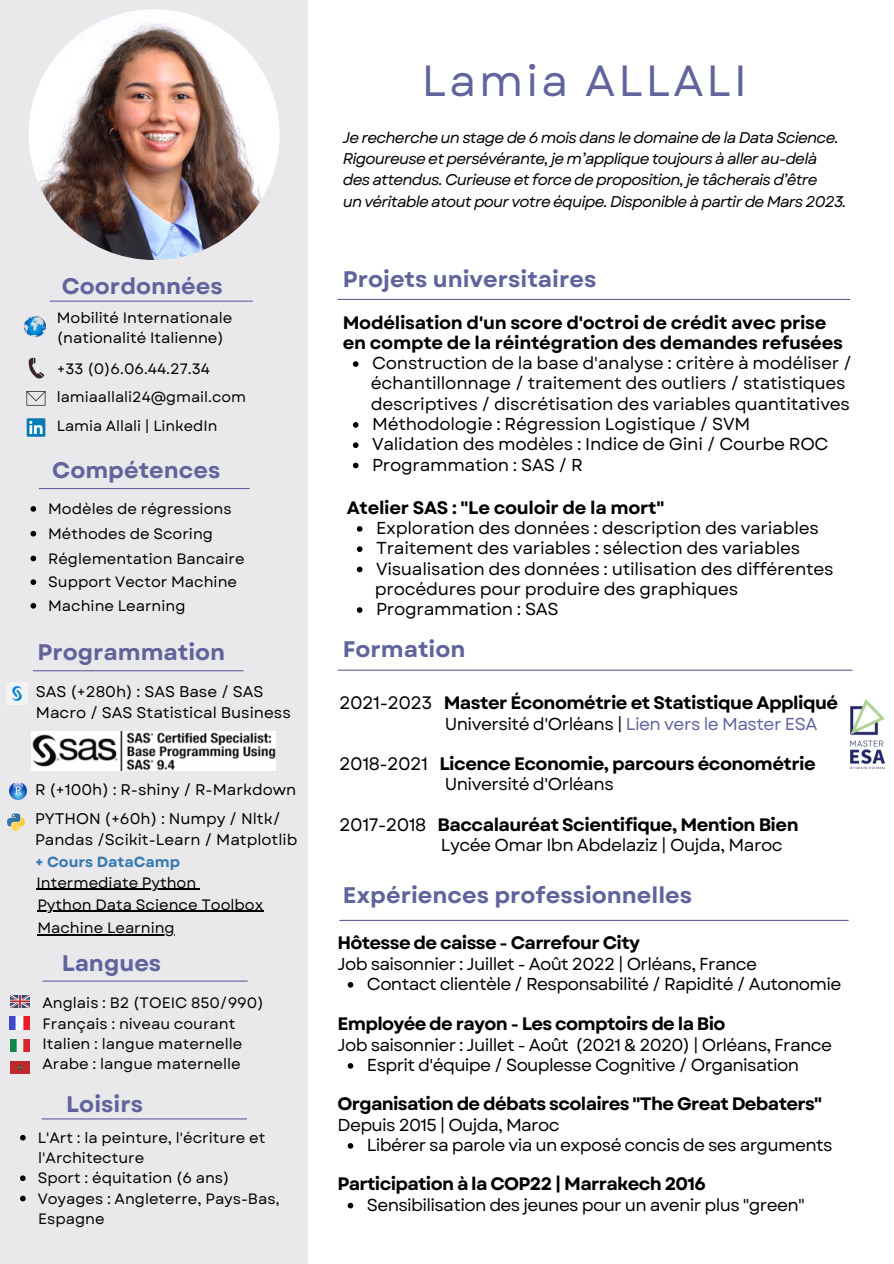
<style>
.page{position:relative;width:894px;height:1264px;background:#fff}
.page>*{position:absolute;margin:0;border:0;box-sizing:border-box;transform-origin:0 0}
.t1{font:43.5px "Garet";letter-spacing:.07em;color:#61639c}
.t2{font:700 22.5px "Garet";color:#61639c}
.t3{font:700 18px/20.2px "Garet";letter-spacing:-.03em;color:#000}
.t4{font:17.25px/20.2px "Garet";letter-spacing:-.015em;color:#000}
.t5{font:17.25px "Garet";letter-spacing:-.04em;color:#000}
.t6{font:italic 15.45px/21.5px "Garet";letter-spacing:-.05em;color:#000}
.t7{font:15.45px/29.7px "Garet";color:#000}
.t8{font:15px/20.2px "Garet";color:#000}
.t9{font:14.7px/29.2px "Garet";color:#000}
.t10{font:700 14.7px "Garet";color:#3679b0}
.s1{font-weight:400}
.s2{color:#61639c}
</style>
<div class="page">
<div style="left:0;top:0;width:308px;height:1263px;background:#e9e8eb"></div>
<hr style="left:50px;top:300px;width:203px;height:2px;background:#61639c">
<hr style="left:39px;top:488px;width:210px;height:1px;background:#61639c">
<hr style="left:337px;top:299px;width:513px;height:1px;background:#61639c">
<div style="left:342px;top:338px;width:8px;height:8px;background:#fbfbfb;border-radius:50%"></div>
<hr style="left:339px;top:919px;width:509px;height:2px;background:#61639c">
<img style="left:29px;top:9px;width:250px;height:251px;border-radius:50%">
<hr style="left:43px;top:980px;width:204px;height:1px;background:#61639c">
<hr style="left:42px;top:1118px;width:205px;height:1px;background:#61639c">
<hr style="left:337px;top:669px;width:515px;height:1px;background:#61639c">
<img style="left:10px;top:995px;width:20px;height:12px">
<img style="left:10px;top:1016px;width:19px;height:13px">
<img style="left:10px;top:1039px;width:20px;height:12px">
<img style="left:10px;top:1061px;width:20px;height:12px">
<img style="left:31px;top:731px;width:245px;height:39px">
<svg style="left:7px;top:813px;width:18px;height:18px"></svg>
<svg style="left:26px;top:391px;width:20px;height:14px"></svg>
<img style="left:26px;top:419px;width:20px;height:18px">
<img style="left:10px;top:783px;width:16px;height:16px">
<img style="left:6px;top:682px;width:21px;height:22px">
<img style="left:25px;top:316px;width:20px;height:20px">
<hr style="left:33px;top:670px;width:210px;height:1px;background:#61639c">
<svg style="left:29px;top:357px;width:15px;height:22px"></svg>
<img style="left:850px;top:699px;width:34px;height:69px">
<svg style="left:20px;top:1134px;width:6px;height:6px"></svg>
<svg style="left:20px;top:1175px;width:6px;height:5px"></svg>
<svg style="left:20px;top:1195px;width:6px;height:6px"></svg>
<svg style="left:30px;top:506px;width:6px;height:5px"></svg>
<svg style="left:30px;top:531px;width:6px;height:5px"></svg>
<svg style="left:30px;top:555px;width:6px;height:6px"></svg>
<svg style="left:30px;top:579px;width:6px;height:6px"></svg>
<svg style="left:30px;top:603px;width:6px;height:5px"></svg>
<svg style="left:353px;top:361px;width:5px;height:6px"></svg>
<svg style="left:353px;top:422px;width:5px;height:6px"></svg>
<svg style="left:353px;top:442px;width:5px;height:6px"></svg>
<svg style="left:353px;top:462px;width:5px;height:6px"></svg>
<svg style="left:357px;top:526px;width:5px;height:5px"></svg>
<svg style="left:357px;top:546px;width:5px;height:6px"></svg>
<svg style="left:357px;top:566px;width:5px;height:6px"></svg>
<svg style="left:357px;top:607px;width:5px;height:6px"></svg>
<svg style="left:347px;top:982px;width:6px;height:5px"></svg>
<svg style="left:347px;top:1063px;width:6px;height:5px"></svg>
<svg style="left:347px;top:1143px;width:6px;height:5px"></svg>
<svg style="left:347px;top:1202px;width:6px;height:6px"></svg>
<hr style="left:36px;top:888px;width:160px;height:1px;background:#000">
<hr style="left:37px;top:910px;width:226px;height:2px;background:#000">
<hr style="left:37px;top:934px;width:138px;height:1px;background:#000">
<h2 class="t2" style="left:62px;top:270px;width:162px">Coordonnées</h2>
<p class="t8" style="left:57px;top:307px;width:177px">Mobilité Internationale (nationalité Italienne)</p>
<p class="t8" style="left:57px;top:358px;width:155px">+33 (0)6.06.44.27.34</p>
<p class="t9" style="left:57px;top:382px;width:191px">lamiaallali24@gmail.com<br>Lamia Allali | LinkedIn</p>
<h2 class="t2" style="left:52px;top:454px;width:170px">Compétences</h2>
<p class="t8" style="left:48px;top:496px;width:198px;line-height:24.2px">Modèles de régressions<br>Méthodes de Scoring<br>Réglementation Bancaire<br>Support Vector Machine<br>Machine Learning</p>
<h2 class="t2" style="left:37px;top:636px;width:189px">Programmation</h2>
<p class="t7" style="left:36px;top:680px;width:256px;line-height:21.5px">SAS (+280h) : SAS Base / SAS<br>Macro / SAS Statistical Business</p>
<p class="t7" style="left:35px;top:774px;width:262px">R (+100h) : R-shiny / R-Markdown<br>PYTHON (+60h) : Numpy / Nltk/</p>
<p class="t7" style="left:35px;top:825px;width:264px">Pandas /Scikit-Learn / Matplotlib</p>
<p class="t10" style="left:35px;top:851px;width:146px">+ Cours DataCamp</p>
<p class="t8" style="left:36px;top:871px;width:228px;line-height:22.6px">Intermediate Python<br>Python Data Science Toolbox<br>Machine Learning</p>
<h2 class="t2" style="left:62px;top:946px;width:101px">Langues</h2>
<p class="t8" style="left:43px;top:993px;width:222px">Anglais : B2 (TOEIC 850/990)<br>Français : niveau courant<br>Italien : langue maternelle<br>Arabe : langue maternelle</p>
<h2 class="t2" style="left:66px;top:1087px;width:78px">Loisirs</h2>
<p class="t8" style="left:38px;top:1127px;width:229px">L'Art : la peinture, l'écriture et</p>
<p class="t8" style="left:38px;top:1167px;width:243px">Sport : équitation (6 ans)<br>Voyages : Angleterre, Pays-Bas,</p>
<p class="t8" style="left:38px;top:1147px;width:108px">l'Architecture</p>
<p class="t8" style="left:38px;top:1208px;width:68px">Espagne</p>
<h1 class="t1" style="left:421px;top:50px;width:326px">Lamia ALLALI</h1>
<p class="t6" style="left:342px;top:126px;width:505px">Je recherche un stage de 6 mois dans le domaine de la Data Science.<br>Rigoureuse et persévérante, je m’applique toujours à aller au-delà des attendus. Curieuse et force de proposition, je tâcherais d’être<br>un véritable atout pour votre équipe. Disponible à partir de Mars 2023.</p>
<h2 class="t2" style="left:342px;top:263px;width:255px">Projets universitaires</h2>
<p class="t3" style="left:342px;top:312px;width:501px">Modélisation d'un score d'octroi de crédit avec prise en compte de la réintégration des demandes refusées</p>
<p class="t4" style="left:371px;top:373px;width:480px">échantillonnage / traitement des outliers / statistiques descriptives / discrétisation des variables quantitatives</p>
<p class="t4" style="left:372px;top:353px;width:481px">Construction de la base d'analyse : critère à modéliser /</p>
<p class="t4" style="left:372px;top:414px;width:458px">Méthodologie : Régression Logistique / SVM<br>Validation des modèles : Indice de Gini / Courbe ROC<br>Programmation : SAS / R</p>
<p class="t3" style="left:346px;top:497px;width:319px">Atelier SAS : "Le couloir de la mort"</p>
<p class="t4" style="left:376px;top:518px;width:459px">Exploration des données : description des variables<br>Traitement des variables : sélection des variables<br>Visualisation des données : utilisation des différentes</p>
<p class="t4" style="left:376px;top:599px;width:184px">Programmation : SAS</p>
<p class="t4" style="left:374px;top:578px;width:365px">procédures pour produire des graphiques</p>
<h2 class="t2" style="left:342px;top:632px;width:124px">Formation</h2>
<p class="t3" style="left:339px;top:693px;width:500px"><span class="s1">2021-2023</span> Master Économétrie et Statistique Appliqué</p>
<p class="t4" style="left:444px;top:713px;width:374px">Université d'Orléans | <span class="s2">Lien vers le Master ESA</span></p>
<p class="t3" style="left:339px;top:753px;width:478px"><span class="s1">2018-2021</span> Licence Economie, parcours économétrie</p>
<p class="t4" style="left:444px;top:774px;width:170px">Université d'Orléans</p>
<p class="t3" style="left:339px;top:814px;width:461px"><span class="s1">2017-2018</span> Baccalauréat Scientifique, Mention Bien</p>
<p class="t4" style="left:441px;top:835px;width:343px">Lycée Omar Ibn Abdelaziz | Oujda, Maroc</p>
<h2 class="t2" style="left:342px;top:879px;width:351px">Expériences professionnelles</h2>
<p class="t3" style="left:337px;top:933px;width:304px">Hôtesse de caisse - Carrefour City</p>
<p class="t5" style="left:337px;top:951px;width:421px">Job saisonnier : Juillet - Août 2022 | Orléans, France</p>
<p class="t5" style="left:367px;top:971px;width:476px">Contact clientèle / Responsabilité / Rapidité / Autonomie</p>
<p class="t3" style="left:337px;top:1014px;width:389px">Employée de rayon - Les comptoirs de la Bio</p>
<p class="t5" style="left:337px;top:1032px;width:496px">Job saisonnier : Juillet - Août (2021 &amp; 2020) | Orléans, France</p>
<p class="t5" style="left:367px;top:1052px;width:433px">Esprit d'équipe / Souplesse Cognitive / Organisation</p>
<p class="t3" style="left:337px;top:1094px;width:486px">Organisation de débats scolaires "The Great Debaters"</p>
<p class="t5" style="left:337px;top:1112px;width:223px">Depuis 2015 | Oujda, Maroc</p>
<p class="t5" style="left:367px;top:1132px;width:467px">Libérer sa parole via un exposé concis de ses arguments</p>
<p class="t3" style="left:337px;top:1173px;width:370px">Participation à la COP22 | Marrakech 2016</p>
<p class="t5" style="left:367px;top:1192px;width:439px">Sensibilisation des jeunes pour un avenir plus "green"</p>
</div>
